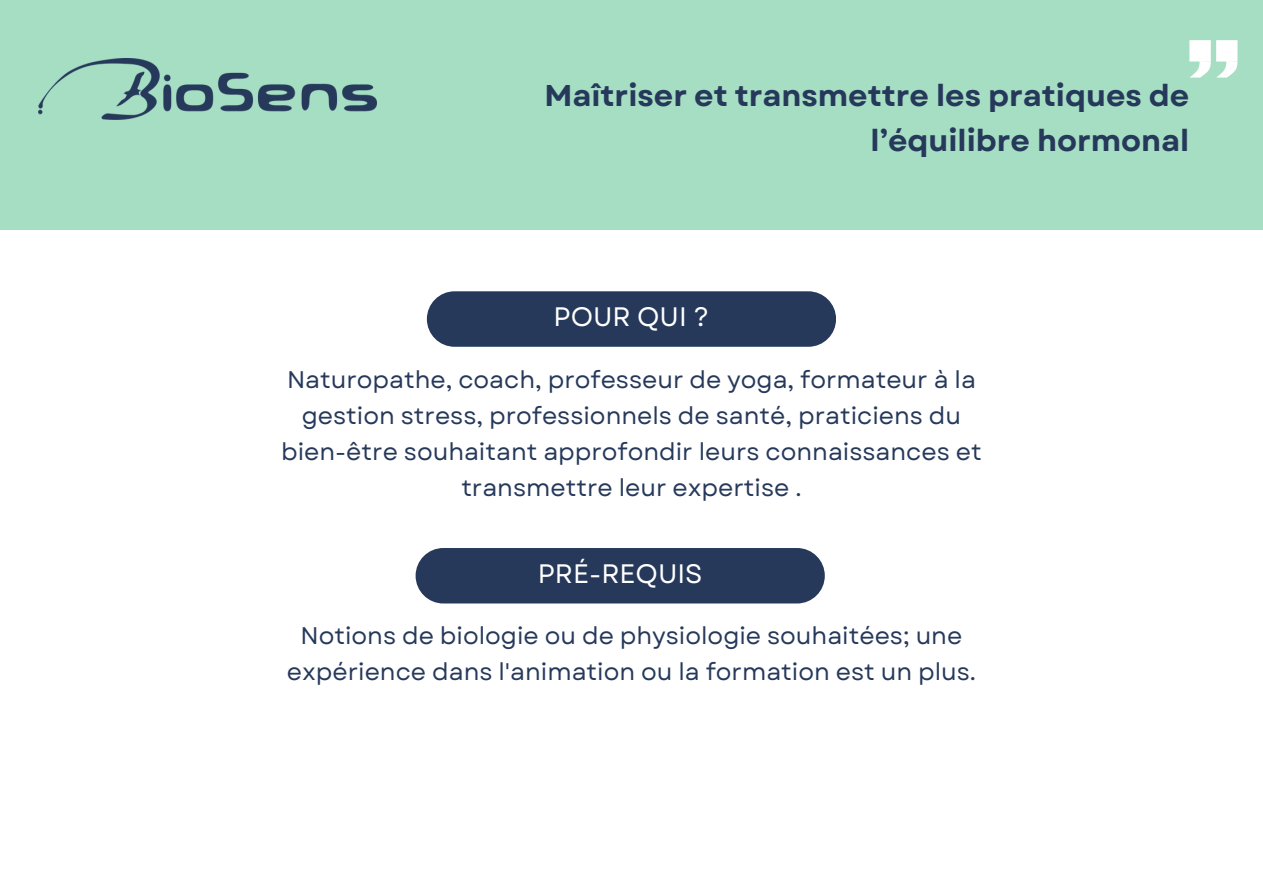
<style>
.page{position:relative;width:1263px;height:894px;background:#fff}
.page>*{position:absolute;margin:0;border:0;box-sizing:border-box;transform-origin:0 0}
.t1{font:700 30px/45px "Garet";color:#26395b;text-align:right}
.t2{font:26.7px "Garet";color:#fff}
.t3{font:24px/36px "Garet";color:#26395b;text-align:center}
</style>
<div class="page">
<div style="left:0;top:0;width:1263px;height:230px;background:#a6dec3"></div>
<img style="left:38px;top:59px;width:339px;height:61px">
<div style="left:1189px;top:40px;width:22px;height:21px;background:#fff"></div>
<div style="left:1216px;top:40px;width:21px;height:21px;background:#fff"></div>
<svg style="left:1189px;top:61px;width:48px;height:16px"></svg>
<div style="left:427px;top:291px;width:409px;height:55px;background:#26395b;border-radius:28px"></div>
<div style="left:416px;top:548px;width:409px;height:55px;background:#26395b;border-radius:28px"></div>
<p class="t1" style="left:544px;top:73px;width:646px">Maîtriser et transmettre les pratiques de l’équilibre hormonal</p>
<h1 class="t2" style="left:554px;top:298px;width:157px">POUR QUI ?</h1>
<p class="t3" style="left:281px;top:361px;width:702px">Naturopathe, coach, professeur de yoga, formateur à la gestion stress, professionnels de santé, praticiens du bien-être souhaitant approfondir leurs connaissances et transmettre leur expertise .</p>
<p class="t2" style="left:538px;top:554px;width:166px">PRÉ-REQUIS</p>
<h2 class="t3" style="left:287px;top:617px;width:691px">Notions de biologie ou de physiologie souhaitées; une expérience dans l'animation ou la formation est un plus.</h2>
</div>
